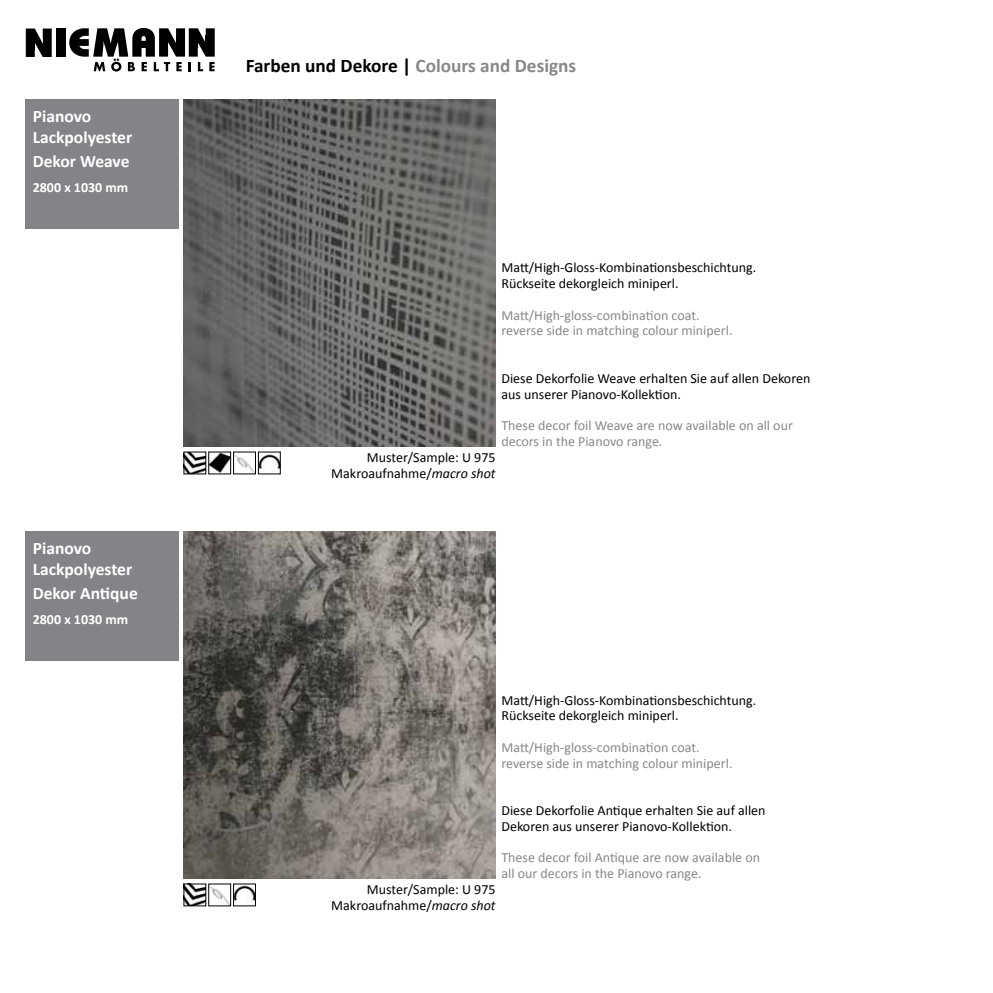
<style>
.page{position:relative;width:993px;height:993px;background:#fff}
.page>*{position:absolute;margin:0;border:0;box-sizing:border-box;transform-origin:0 0}
.t1{font:700 19.25px "Calibri";color:#87888a}
.t2{font:700 17.5px/21px "Calibri";color:#fff}
.t3{font:14px/15.8px "Calibri";color:#000}
.t4{font:14px/15.8px "Calibri";color:#87888a}
.t5{font:700 14px "Calibri";color:#fff}
.s1{color:#000}
.s2{font-style:italic}
</style>
<div class="page">
<div style="left:57px;top:28px;width:9px;height:29px;background:#000"></div>
<svg style="left:26px;top:29px;width:26px;height:28px"></svg>
<svg style="left:69px;top:28px;width:146px;height:44px"></svg>
<img style="left:184px;top:99px;width:311px;height:347px">
<div style="left:25px;top:99px;width:154px;height:129px;background:#828488"></div>
<img style="left:210px;top:453px;width:19px;height:19px">
<div style="left:208px;top:451px;width:23px;height:23px;border:1px solid #000"></div>
<img style="left:186px;top:453px;width:18px;height:19px">
<div style="left:184px;top:451px;width:22px;height:23px;border:1px solid #000"></div>
<img style="left:235px;top:455px;width:18px;height:17px">
<img style="left:260px;top:453px;width:18px;height:18px">
<div style="left:258px;top:451px;width:22px;height:23px;border:1px solid #000"></div>
<img style="left:184px;top:531px;width:311px;height:347px">
<div style="left:25px;top:531px;width:154px;height:129px;background:#828488"></div>
<img style="left:210px;top:886px;width:19px;height:17px">
<img style="left:235px;top:885px;width:18px;height:16px">
<div style="left:233px;top:883px;width:22px;height:22px;border:1px solid #000"></div>
<img style="left:186px;top:885px;width:18px;height:18px">
<div style="left:184px;top:883px;width:22px;height:22px;border:1px solid #000"></div>
<p class="t2" style="left:33px;top:105px;width:101px">Pianovo<br>Lackpolyester</p>
<p class="t2" style="left:33px;top:149px;width:98px">Dekor Weave</p>
<p class="t5" style="left:33px;top:179px;width:97px">2800 x 1030 mm</p>
<p class="t2" style="left:33px;top:537px;width:101px">Pianovo<br>Lackpolyester</p>
<p class="t2" style="left:33px;top:581px;width:106px">Dekor Antique</p>
<p class="t5" style="left:33px;top:610px;width:97px">2800 x 1030 mm</p>
<h1 class="t1" style="left:246px;top:54px;width:332px"><span class="s1">Farben und Dekore |</span> Colours and Designs</h1>
<p class="t3" style="left:501px;top:259px;width:256px">Matt/High-Gloss-Kombinationsbeschichtung.<br>Rückseite dekorgleich miniperl.</p>
<p class="t4" style="left:501px;top:306px;width:232px">Matt/High-gloss-combination coat. reverse side in matching colour miniperl.</p>
<p class="t3" style="left:501px;top:369px;width:310px">Diese Dekorfolie Weave erhalten Sie auf allen Dekoren aus unserer Pianovo-Kollektion.</p>
<p class="t4" style="left:501px;top:416px;width:293px">These decor foil Weave are now available on all our decors in the Pianovo range.</p>
<p class="t3" style="left:331px;top:449px;width:166px;text-align:right">Muster/Sample: U 975<br>Makroaufnahme/<span class="s2">macro shot</span></p>
<p class="t3" style="left:501px;top:691px;width:256px">Matt/High-Gloss-Kombinationsbeschichtung.<br>Rückseite dekorgleich miniperl.</p>
<p class="t4" style="left:501px;top:738px;width:232px">Matt/High-gloss-combination coat. reverse side in matching colour miniperl.</p>
<p class="t3" style="left:501px;top:801px;width:265px">Diese Dekorfolie Antique erhalten Sie auf allen<br>Dekoren aus unserer Pianovo-Kollektion.</p>
<p class="t4" style="left:501px;top:848px;width:260px">These decor foil Antique are now available on all our decors in the Pianovo range.</p>
<p class="t3" style="left:331px;top:880px;width:166px;text-align:right">Muster/Sample: U 975<br>Makroaufnahme/<span class="s2">macro shot</span></p>
</div>
